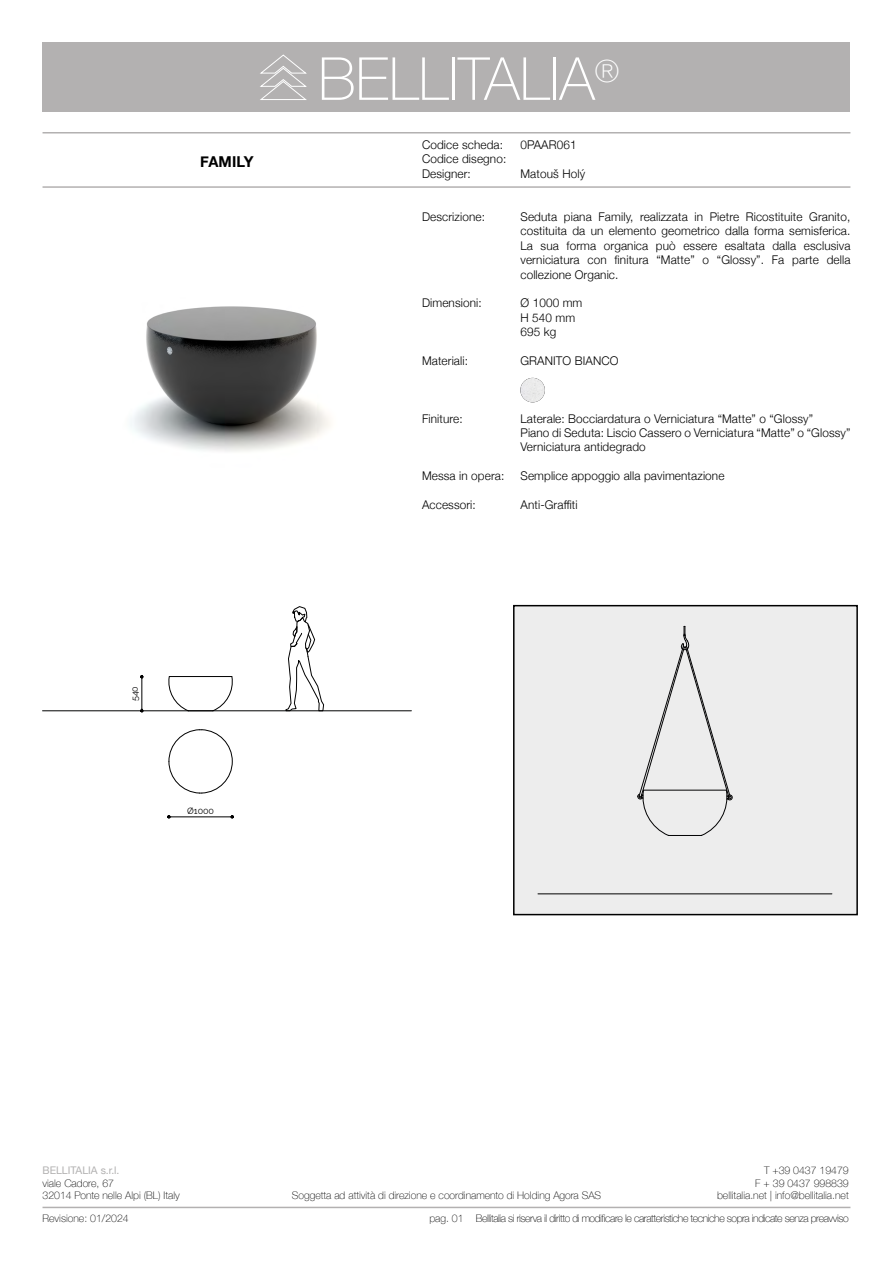
<style>
.page{position:relative;width:893px;height:1263px;background:#fff}
.page>*{position:absolute;margin:0;border:0;box-sizing:border-box;transform-origin:0 0}
.t1{font:100 59.4px "Helvetica Neue";color:#fff}
.t2{font:700 15px "Helvetica Neue";letter-spacing:.01em;color:#000}
.t3{font:300 12px/14.4px "Helvetica Neue";letter-spacing:.01em;color:#000}
.t4{font:100 10.5px/12.6px "Helvetica Neue";color:#000;text-align:right}
.t5{font:100 10.5px "Helvetica Neue";letter-spacing:-.04em;color:#000}
.t6{font:10.5px "Helvetica Neue";color:#b2b1b1}
.t7{font:8.85px "Raleway";color:#000}
.t8{font:8.85px "Raleway";color:#020203}
</style>
<div class="page">
<div style="left:43px;top:42px;width:807px;height:69px;background:#b3b1b1"></div>
<hr style="left:43px;top:1207px;width:807px;height:1px;background:#b3b1b1">
<svg style="left:260px;top:54px;width:47px;height:46px"></svg>
<hr style="left:43px;top:132px;width:807px;height:1px;background:#b3b1b1">
<hr style="left:43px;top:186px;width:807px;height:2px;background:#b3b1b1">
<div style="left:514px;top:606px;width:343px;height:308px;background:#ededed"></div>
<div style="left:513px;top:605px;width:345px;height:310px;border:2px solid #000"></div>
<hr style="left:538px;top:893px;width:294px;height:1px;background:#010202">
<svg style="left:637px;top:626px;width:96px;height:210px"></svg>
<img style="left:130px;top:306px;width:200px;height:146px">
<img style="left:520px;top:378px;width:25px;height:24px;border-radius:12px">
<hr style="left:43px;top:710px;width:368px;height:1px;background:#010202">
<svg style="left:169px;top:729px;width:64px;height:65px"></svg>
<svg style="left:167px;top:676px;width:67px;height:35px"></svg>
<hr style="left:142px;top:679px;width:1px;height:30px;background:#000">
<hr style="left:171px;top:817px;width:59px;height:1px;background:#000">
<svg style="left:167px;top:815px;width:4px;height:3px"></svg>
<svg style="left:285px;top:606px;width:39px;height:105px"></svg>
<p class="t2" style="left:200px;top:150px;width:55px">FAMILY</p>
<h1 class="t1" style="left:318px;top:34px;width:303px">BELLITALIA<sup>®</sup></h1>
<p class="t3" style="left:422px;top:137px;width:86px">Codice scheda:<br>Codice disegno:<br>Designer:</p>
<p class="t3" style="left:422px;top:209px;width:64px">Descrizione:</p>
<p class="t3" style="left:422px;top:295px;width:61px">Dimensioni:</p>
<p class="t3" style="left:422px;top:353px;width:48px">Materiali:</p>
<p class="t3" style="left:520px;top:137px;width:58px">0PAAR061</p>
<p class="t3" style="left:520px;top:165px;width:66px">Matouš Holý</p>
<p class="t3" style="left:520px;top:209px;width:331px;text-align:justify">Seduta piana Family, realizzata in Pietre Ricostituite Granito, costituita da un elemento geometrico dalla forma semisferica.<br>La sua forma organica può essere esaltata dalla esclusiva verniciatura con finitura “Matte” o “Glossy”. Fa parte della collezione Organic.</p>
<p class="t3" style="left:520px;top:295px;width:63px">Ø 1000 mm<br>H 540 mm<br>695 kg</p>
<p class="t3" style="left:520px;top:353px;width:100px">GRANITO BIANCO</p>
<p class="t3" style="left:422px;top:410px;width:42px">Finiture:</p>
<p class="t3" style="left:422px;top:468px;width:84px">Messa in opera:</p>
<p class="t3" style="left:422px;top:497px;width:55px">Accessori:</p>
<p class="t3" style="left:520px;top:410px;width:331px">Laterale: Bocciardatura o Verniciatura “Matte” o “Glossy”<br>Piano di Seduta: Liscio Cassero o Verniciatura “Matte” o “Glossy”<br>Verniciatura antidegrado</p>
<p class="t3" style="left:520px;top:468px;width:206px">Semplice appoggio alla pavimentazione</p>
<p class="t3" style="left:520px;top:497px;width:59px">Anti-Graffiti</p>
<p class="t8" style="left:130px;top:701px;width:17px;rotate:-90deg">540</p>
<p class="t7" style="left:187px;top:806px;width:29px">Ø1000</p>
<p class="t6" style="left:43px;top:1163px;width:79px">BELLITALIA s.r.l.</p>
<p class="t4" style="left:43px;top:1176px;width:139px;text-align:left">viale Cadore, 67<br>32014 Ponte nelle Alpi (BL) Italy</p>
<p class="t4" style="left:43px;top:1212px;width:88px">Revisione: 01/2024</p>
<p class="t4" style="left:292px;top:1189px;width:311px">Soggetta ad attività di direzione e coordinamento di Holding Agora SAS</p>
<p class="t4" style="left:717px;top:1163px;width:133px">T +39 0437 19479<br>F + 39 0437 998839 bellitalia.net | info@bellitalia.net</p>
<p class="t5" style="left:429px;top:1210px;width:421px">pag. 01 Bellitalia si riserva il diritto di modificare le caratteristiche tecniche sopra indicate senza preavviso</p>
</div>
